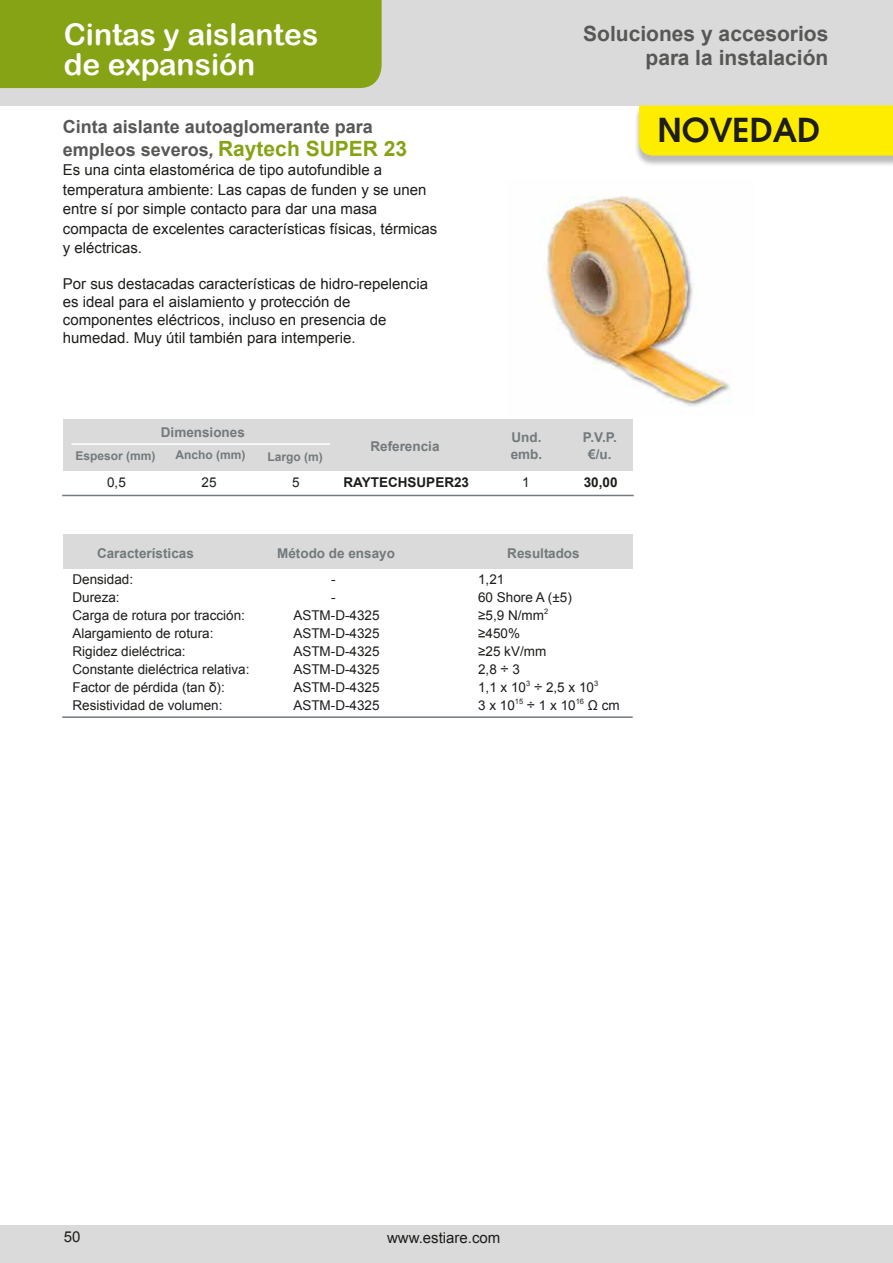
<style>
.page{position:relative;width:893px;height:1263px;background:#fff}
.page>*{position:absolute;margin:0;border:0;box-sizing:border-box;transform-origin:0 0}
.t1{font:600 33px "Avant Garde";color:#1d1d1b}
.t2{font:30px/30px "Arial Rounded MT Bold";color:#fff}
.t3{font:700 21px/24px "Arial";color:#575756;text-align:right}
.t4{font:700 18px/22.5px "Arial";color:#575756}
.t5{font:15px/19.5px "Arial";color:#1d1d1b}
.t6{font:13.5px "Arial";color:#1d1d1b}
.t7{font:700 13.5px/16.5px "Arial";color:#73797c;text-align:center}
.t8{font:700 13.5px "Arial";color:#1d1d1b}
.t9{font:700 12px "Arial";color:#73797c}
.s1{font-style:italic}
.s2{font-size:21px;color:#86a315}
.s3{font-size:15px}
</style>
<div class="page">
<img style="left:544px;top:196px;width:187px;height:210px">
<div style="left:0;top:0;width:893px;height:105px;background:#dadada"></div>
<div style="left:0;top:0;width:382px;height:88px;background:#86a315"></div>
<div style="left:63px;top:535px;width:570px;height:34px;background:#dadada"></div>
<div style="left:64px;top:419px;width:569px;height:51px;background:#dadada"></div>
<hr style="left:71px;top:443px;width:259px;height:2px;background:#fff">
<hr style="left:62px;top:495px;width:572px;height:1px;background:#73797c">
<div style="left:0;top:1225px;width:893px;height:38px;background:#dadada"></div>
<hr style="left:62px;top:716px;width:571px;height:2px;background:#73797c">
<img style="left:633px;top:105px;width:260px;height:60px">
<div style="left:639px;top:105px;width:254px;height:51px;background:#ffed00"></div>
<h2 class="t2" style="left:64px;top:19px;width:256px">Cintas y aislantes de expansión</h2>
<p class="t4" style="left:63px;top:116px;width:346px">Cinta aislante autoaglomerante para empleos severos<span class="s1">,</span> <span class="s2">Raytech SUPER 23</span></p>
<p class="t5" style="left:63px;top:160px;width:376px">Es una cinta elastomérica de tipo autofundible a temperatura ambiente: Las capas de funden y se unen entre sí por simple contacto para dar una masa compacta de excelentes características físicas, térmicas y eléctricas.</p>
<p class="t5" style="left:63px;top:275px;width:367px;line-height:18px">Por sus destacadas características de hidro-repelencia es ideal para el aislamiento y protección de componentes eléctricos, incluso en presencia de humedad. Muy útil también para intemperie.</p>
<p class="t7" style="left:161px;top:425px;width:86px">Dimensiones</p>
<p class="t7" style="left:512px;top:430px;width:31px">Und.</p>
<p class="t7" style="left:370px;top:439px;width:71px">Referencia</p>
<p class="t9" style="left:76px;top:447px;width:82px">Espesor (mm)</p>
<p class="t9" style="left:175px;top:447px;width:71px">Ancho (mm)</p>
<p class="t9" style="left:267px;top:448px;width:57px">Largo (m)</p>
<p class="t7" style="left:511px;top:446px;width:33px">emb.</p>
<h3 class="t3" style="left:583px;top:22px;width:247px">Soluciones y accesorios para la instalación</h3>
<h1 class="t1" style="left:657px;top:108px;width:165px">NOVEDAD</h1>
<p class="t7" style="left:583px;top:430px;width:35px">P.V.P. €/u.</p>
<p class="t6" style="left:107px;top:473px;width:20px">0,5</p>
<p class="t6" style="left:202px;top:473px;width:17px">25</p>
<p class="t6" style="left:292px;top:473px;width:9px">5</p>
<p class="t8" style="left:344px;top:473px;width:127px">RAYTECHSUPER23</p>
<p class="t6" style="left:522px;top:473px;width:9px">1</p>
<p class="t8" style="left:584px;top:473px;width:35px">30,00</p>
<p class="t7" style="left:97px;top:545px;width:98px">Características</p>
<p class="t7" style="left:277px;top:546px;width:119px">Método de ensayo</p>
<p class="t7" style="left:507px;top:545px;width:74px">Resultados</p>
<p class="t6" style="left:72px;top:570px;width:62px">Densidad:</p>
<p class="t6" style="left:331px;top:570px;width:6px">-</p>
<p class="t6" style="left:478px;top:570px;width:28px">1,21</p>
<p class="t6" style="left:72px;top:588px;width:49px">Dureza:</p>
<p class="t6" style="left:331px;top:588px;width:6px">-</p>
<p class="t6" style="left:478px;top:588px;width:95px">60 Shore A (±5)</p>
<p class="t6" style="left:72px;top:606px;width:174px">Carga de rotura por tracción:</p>
<p class="t6" style="left:293px;top:606px;width:88px">ASTM-D-4325</p>
<p class="t6" style="left:478px;top:606px;width:72px">≥5,9 N/mm<sup>2</sup></p>
<p class="t6" style="left:72px;top:624px;width:143px">Alargamiento de rotura:</p>
<p class="t6" style="left:293px;top:624px;width:88px">ASTM-D-4325</p>
<p class="t6" style="left:478px;top:624px;width:43px">≥450%</p>
<p class="t6" style="left:72px;top:642px;width:115px">Rigidez dieléctrica:</p>
<p class="t6" style="left:293px;top:642px;width:88px">ASTM-D-4325</p>
<p class="t6" style="left:478px;top:642px;width:70px">≥25 kV/mm</p>
<p class="t6" style="left:72px;top:660px;width:179px">Constante dieléctrica relativa:</p>
<p class="t6" style="left:293px;top:660px;width:88px">ASTM-D-4325</p>
<p class="t6" style="left:478px;top:660px;width:44px">2,8 <span class="s3">÷</span> 3</p>
<p class="t6" style="left:72px;top:678px;width:154px">Factor de pérdida (tan δ):</p>
<p class="t6" style="left:293px;top:678px;width:88px">ASTM-D-4325</p>
<p class="t6" style="left:478px;top:678px;width:122px">1,1 x 10<sup>3</sup> <span class="s3">÷</span> 2,5 x 10<sup>3</sup></p>
<p class="t6" style="left:72px;top:696px;width:152px">Resistividad de volumen:</p>
<p class="t6" style="left:293px;top:696px;width:88px">ASTM-D-4325</p>
<p class="t6" style="left:478px;top:696px;width:143px">3 x 10<sup>15</sup> <span class="s3">÷</span> 1 x 10<sup>16</sup> Ω cm</p>
<p class="t5" style="left:64px;top:1227px;width:18px">50</p>
<p class="t5" style="left:387px;top:1228px;width:115px">www.estiare.com</p>
</div>
